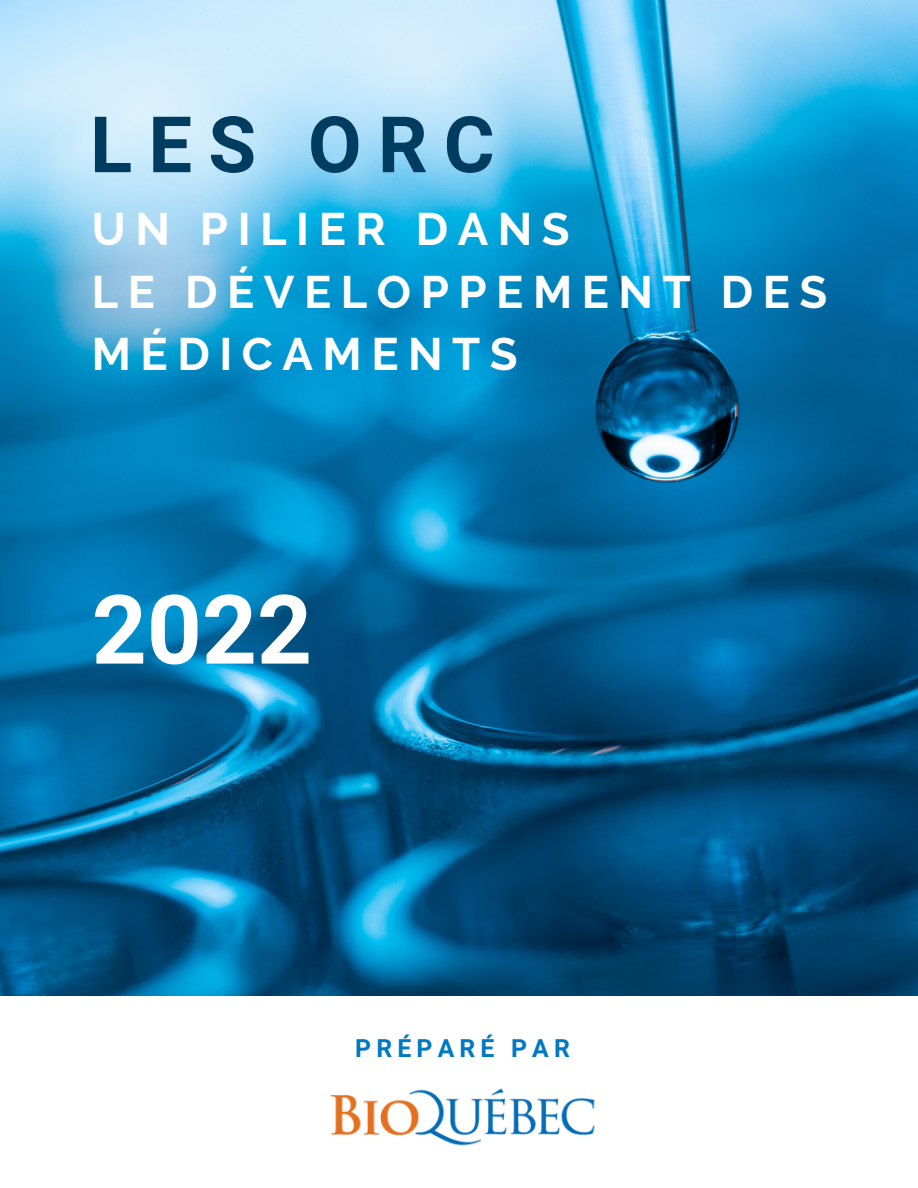
<style>
.page{position:relative;width:918px;height:1188px;background:#fff}
.page>*{position:absolute;margin:0;border:0;box-sizing:border-box;transform-origin:0 0}
.t1{font:700 96px "Roboto";color:#fff}
.t2{font:700 78px "Roboto";letter-spacing:.205em;color:#003b60}
.t3{font:700 45.3px/62.6px "Raleway";letter-spacing:.21em;color:#fff}
.t4{font:700 24.75px "Roboto";letter-spacing:.21em;color:#0078c2}
</style>
<div class="page">
<img style="left:0;top:0;width:918px;height:995px">
<img style="left:330px;top:1088px;width:265px;height:58px">
<h2 class="t2" style="left:90px;top:100px;width:406px">LES ORC</h2>
<p class="t3" style="left:92px;top:198px;width:737px">UN PILIER DANS<br>LE DÉVELOPPEMENT DES<br>MÉDICAMENTS</p>
<h1 class="t1" style="left:92px;top:575px;width:222px">2022</h1>
<p class="t4" style="left:355px;top:1034px;width:216px">PRÉPARÉ PAR</p>
</div>
